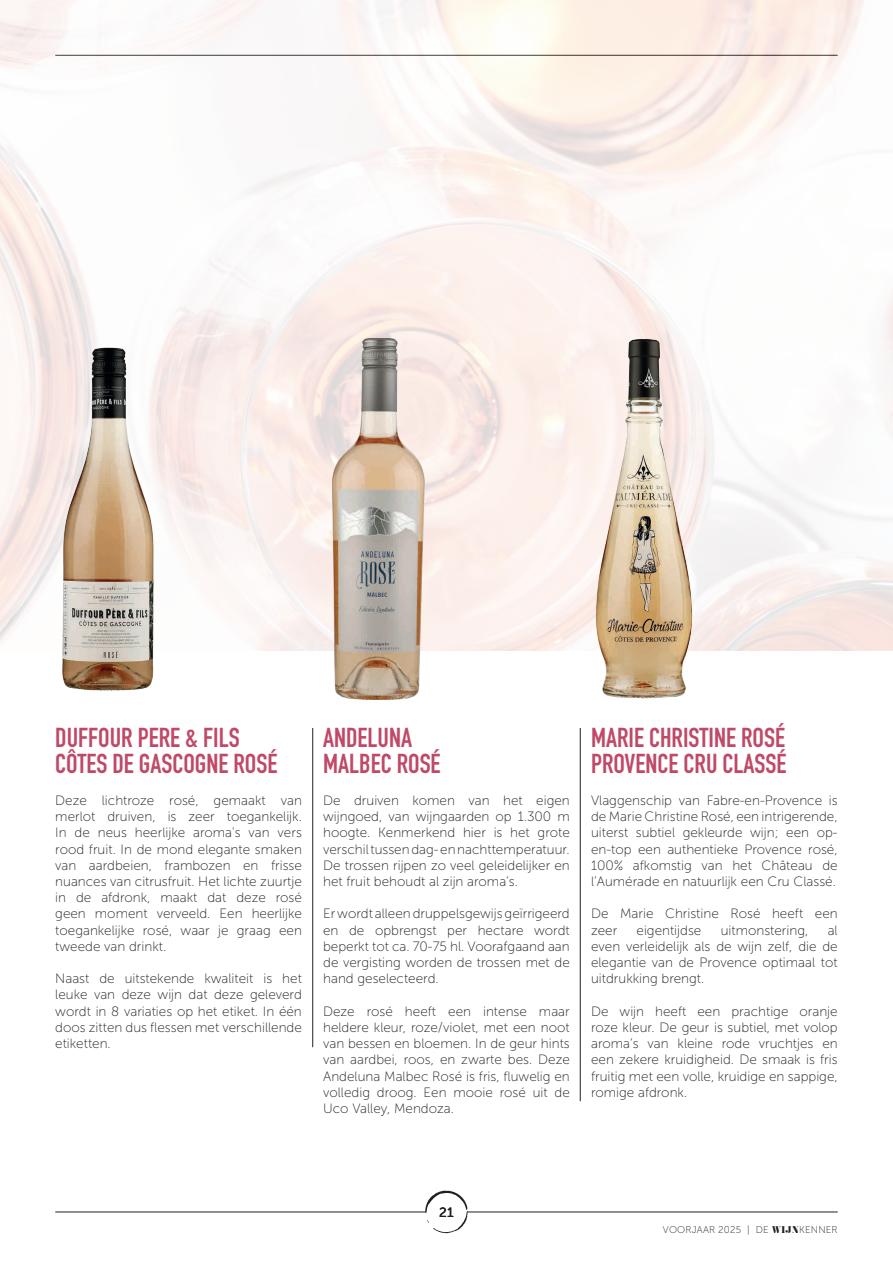
<style>
.page{position:relative;width:893px;height:1263px;background:#fff}
.page>*{position:absolute;margin:0;border:0;box-sizing:border-box;transform-origin:0 0}
.t1{font:700 27px/25.5px "DIN Condensed";color:#bf4967}
.t2{font:13.5px/16.2px "Museo Sans 100";color:#231f20;text-align:justify}
.t3{font:13.5px "Museo Sans 500";color:#231f20}
.t4{font:9.75px "Museo Sans 100";letter-spacing:.02em;color:#231f20}
.s1{font-family:"Pistilli";font-size:8.7px}
</style>
<div class="page">
<svg style="left:425px;top:1190px;width:43px;height:43px"></svg>
<hr style="left:55px;top:1212px;width:371px;height:1px;background:#231f20">
<hr style="left:467px;top:1212px;width:371px;height:1px;background:#231f20">
<img style="left:0;top:0;width:893px;height:651px">
<img style="left:325px;top:339px;width:106px;height:360px">
<img style="left:55px;top:339px;width:106px;height:352px">
<img style="left:591px;top:339px;width:106px;height:360px">
<hr style="left:580px;top:728px;width:1px;height:373px;background:#231f20">
<hr style="left:312px;top:728px;width:1px;height:319px;background:#231f20">
<h1 class="t1" style="left:55px;top:725px;width:224px">DUFFOUR PERE &amp; FILS<br>CÔTES DE GASCOGNE ROSÉ</h1>
<p class="t2" style="left:55px;top:792px;width:248px">Deze lichtroze rosé, gemaakt van merlot druiven, is zeer toegankelijk.<br>In de neus heerlijke aroma's van vers rood fruit. In de mond elegante smaken van aardbeien, frambozen en frisse nuances van citrusfruit. Het lichte zuurtje in de afdronk, maakt dat deze rosé geen moment verveeld. Een heerlijke toegankelijke rosé, waar je graag een tweede van drinkt.</p>
<p class="t2" style="left:55px;top:971px;width:248px">Naast de uitstekende kwaliteit is het leuke van deze wijn dat deze geleverd wordt in 8 variaties op het etiket. In één doos zitten dus flessen met verschillende etiketten.</p>
<h1 class="t1" style="left:323px;top:725px;width:119px">ANDELUNA<br>MALBEC ROSÉ</h1>
<p class="t2" style="left:323px;top:792px;width:248px">De druiven komen van het eigen wijngoed, van wijngaarden op 1.300 m hoogte. Kenmerkend hier is het grote verschil tussen dag- en nachttemperatuur.<br>De trossen rijpen zo veel geleidelijker en het fruit behoudt al zijn aroma’s.</p>
<p class="t2" style="left:323px;top:906px;width:248px">Er wordt alleen druppelsgewijs geïrrigeerd en de opbrengst per hectare wordt beperkt tot ca. 70-75 hl. Voorafgaand aan de vergisting worden de trossen met de hand geselecteerd.</p>
<p class="t2" style="left:323px;top:1003px;width:248px">Deze rosé heeft een intense maar heldere kleur, roze/violet, met een noot van bessen en bloemen. In de geur hints van aardbei, roos, en zwarte bes. Deze Andeluna Malbec Rosé is fris, fluwelig en volledig droog. Een mooie rosé uit de Uco Valley, Mendoza.</p>
<h1 class="t1" style="left:591px;top:725px;width:197px">MARIE CHRISTINE ROSÉ<br>PROVENCE CRU CLASSÉ</h1>
<p class="t2" style="left:591px;top:792px;width:248px">Vlaggenschip van Fabre-en-Provence is de Marie Christine Rosé, een intrigerende, uiterst subtiel gekleurde wijn; een op&shy;en-top een authentieke Provence rosé, 100% afkomstig van het Château de l’Aumérade en natuurlijk een Cru Classé.</p>
<p class="t2" style="left:591px;top:906px;width:248px">De Marie Christine Rosé heeft een zeer</p>
<p class="t2" style="left:591px;top:922px;width:248px;text-indent:237px">al even verleidelijk als de wijn zelf, die de elegantie van de Provence optimaal tot uitdrukking brengt.</p>
<p class="t2" style="left:591px;top:1003px;width:248px">De wijn heeft een prachtige oranje roze kleur. De geur is subtiel, met volop aroma’s van kleine rode vruchtjes en een zekere kruidigheid. De smaak is fris fruitig met een volle, kruidige en sappige, romige afdronk.</p>
<p class="t2" style="left:636px;top:922px;width:66px">eigentijdse</p>
<p class="t2" style="left:721px;top:922px;width:89px">uitmonstering,</p>
<p class="t3" style="left:439px;top:1205px;width:16px">21</p>
<p class="t4" style="left:663px;top:1225px;width:176px">VOORJAAR 2025 | DE <span class="s1">WIJN</span>KENNER</p>
</div>
